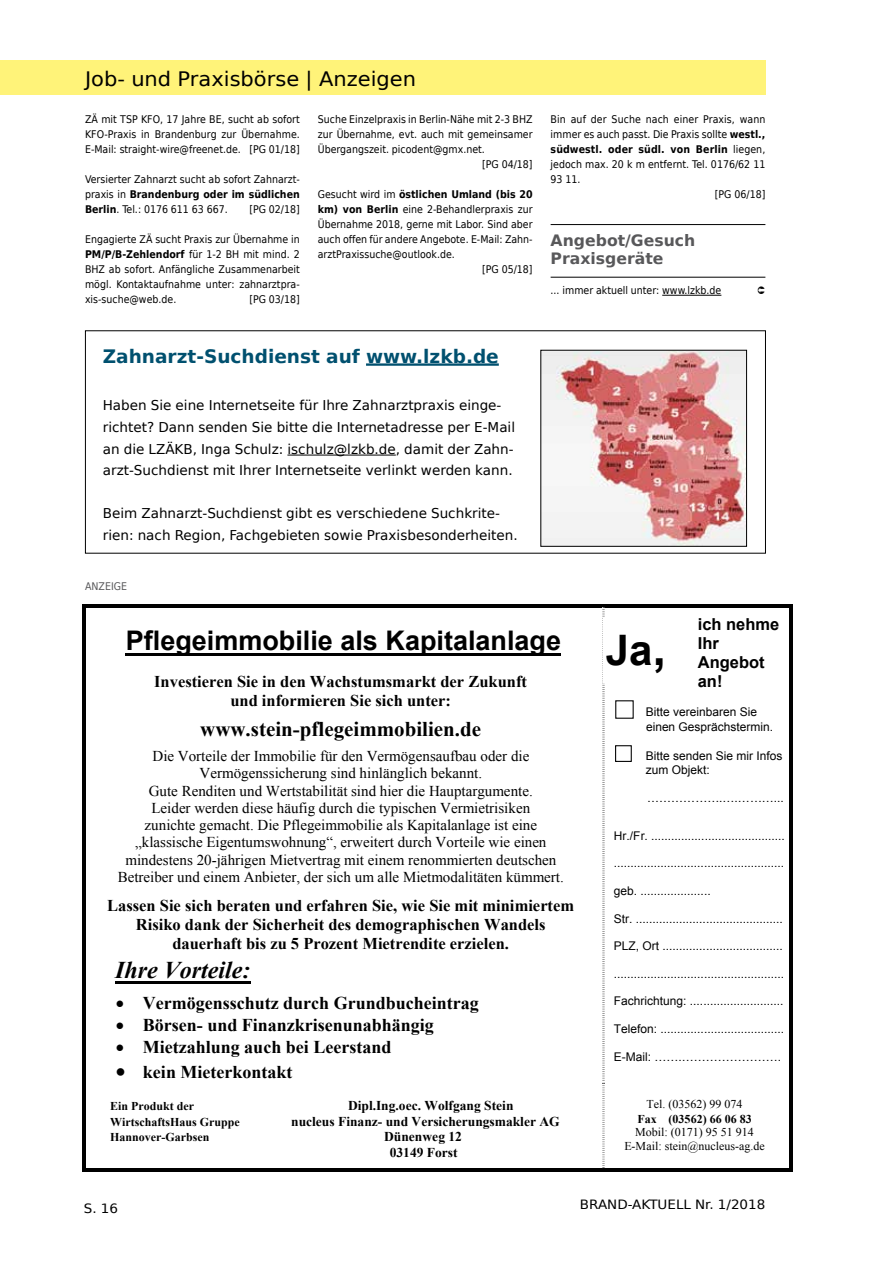
<style>
.page{position:relative;width:893px;height:1263px;background:#fff}
.page>*{position:absolute;margin:0;border:0;box-sizing:border-box;transform-origin:0 0}
.t1{font:700 42px "Arial";color:#000}
.t2{font:700 27px "Arial";color:#000}
.t3{font:italic 700 24px "Times New Roman";color:#000}
.t4{font:700 21px "Times New Roman";color:#000}
.t5{font:19.95px "Bitstream Vera Sans";color:#000;scale:1.05 1}
.t6{font:700 18.6px "Bitstream Vera Sans";color:#00506f}
.t7{font:700 18px "Times New Roman";color:#000}
.t8{font:700 16.5px/19px "Times New Roman";color:#000;text-align:center}
.t9{font:700 16.5px/18.9px "Arial";color:#000}
.t10{font:700 15.6px/18px "Bitstream Vera Sans";color:#58585a}
.t11{font:15px/17.2px "Times New Roman";color:#000;text-align:center}
.t12{font:13.5px/21.6px "Bitstream Vera Sans";color:#000}
.t13{font:700 13.5px/15.6px "Times New Roman";color:#000;text-align:center}
.t14{font:12.9px "Bitstream Vera Sans";color:#000;scale:1.05 1}
.t15{font:12px/15.1px "Arial";color:#000}
.t16{font:700 12px "Times New Roman";color:#000}
.t17{font:12px/13.8px "Times New Roman";color:#000;text-align:center}
.t18{font:10.5px/15px "Bitstream Vera Sans";color:#000;text-align:justify;scale:.9 1}
.t19{font:700 10.5px "Bitstream Vera Sans";letter-spacing:.01em;color:#000;scale:.9 1}
.t20{font:10.5px "Bitstream Vera Sans";color:#58585a;scale:.9 1}
.s1{font-weight:700}
.s2{font-weight:400}
.s3{font-size:48px}
</style>
<div class="page">
<div style="left:0;top:60px;width:765px;height:34px;background:#fff379"></div>
<hr style="left:551px;top:224px;width:214px;height:1px;background:#000">
<hr style="left:551px;top:277px;width:214px;height:1px;background:#000">
<hr style="left:662px;top:295px;width:59px;height:1px;background:#000">
<hr style="left:126px;top:653px;width:435px;height:3px;background:#000">
<hr style="left:115px;top:981px;width:136px;height:2px;background:#000">
<div style="left:615px;top:745px;width:17px;height:17px;border:1px solid #000"></div>
<hr style="left:82px;top:604px;width:521px;height:3px;background:#000">
<hr style="left:603px;top:604px;width:186px;height:3px;background:#000">
<svg style="left:789px;top:604px;width:4px;height:3px"></svg>
<hr style="left:82px;top:607px;width:3px;height:477px;background:#000">
<img style="left:601px;top:607px;width:5px;height:474px">
<hr style="left:789px;top:607px;width:4px;height:477px;background:#000">
<hr style="left:82px;top:1084px;width:3px;height:88px;background:#000">
<hr style="left:82px;top:1169px;width:14px;height:3px;background:#000">
<hr style="left:95px;top:1169px;width:508px;height:3px;background:#000">
<img style="left:601px;top:1082px;width:5px;height:87px">
<hr style="left:603px;top:1169px;width:186px;height:3px;background:#000">
<hr style="left:789px;top:1084px;width:4px;height:88px;background:#000">
<svg style="left:603px;top:617px;width:3px;height:66px"></svg>
<hr style="left:366px;top:363px;width:133px;height:3px;background:#00506f">
<hr style="left:287px;top:455px;width:109px;height:1px;background:#000">
<img style="left:542px;top:352px;width:203px;height:193px">
<div style="left:540px;top:350px;width:207px;height:197px;border:1px solid #000"></div>
<h3 class="t5" style="left:85px;top:68px;width:317px">Job- und Praxisbörse | Anzeigen</h3>
<p class="t18" style="left:85px;top:112px;width:240px">ZÄ mit TSP KFO, 17 Jahre BE, sucht ab sofort KFO-Praxis in Brandenburg zur Übernahme.<br>E-Mail: straight-wire@freenet.de. [PG 01/18]</p>
<p class="t18" style="left:85px;top:172px;width:240px">Versierter Zahnarzt sucht ab sofort Zahnarzt&shy;praxis in <span class="s1">Brandenburg oder im südlichen Berlin</span>. Tel.: 0176 611 63 667.</p>
<p class="t18" style="left:249px;top:202px;width:58px">[PG 02/18]</p>
<p class="t18" style="left:85px;top:232px;width:240px">Engagierte ZÄ sucht Praxis zur Übernahme in <span class="s1">PM/P/B-Zehlendorf</span> für 1-2 BH mit mind. 2<br>BHZ ab sofort. Anfängliche Zusammenarbeit mögl. Kontaktaufnahme unter: zahnarztpra&shy;xis-suche@web.de.</p>
<p class="t18" style="left:249px;top:292px;width:58px">[PG 03/18]</p>
<p class="t18" style="left:318px;top:112px;width:240px">Suche Einzelpraxis in Berlin-Nähe mit 2-3 BHZ</p>
<p class="t18" style="left:318px;top:127px;width:240px">zur Übernahme, evt. auch mit gemeinsamer</p>
<p class="t18" style="left:318px;top:142px;width:187px">Übergangszeit. picodent@gmx.net.</p>
<p class="t18" style="left:482px;top:157px;width:58px">[PG 04/18]</p>
<p class="t19" style="left:318px;top:188px;width:240px"><span class="s2">Gesucht wird im</span> östlichen Umland (bis 20</p>
<p class="t18" style="left:318px;top:202px;width:240px"><span class="s1">km) von Berlin</span> eine 2-Behandlerpraxis zur</p>
<p class="t18" style="left:318px;top:217px;width:240px">Übernahme 2018, gerne mit Labor. Sind aber</p>
<p class="t18" style="left:318px;top:232px;width:240px">auch offen für andere Angebote. E-Mail: Zahn-</p>
<p class="t18" style="left:318px;top:247px;width:154px">arztPraxissuche@outlook.de.</p>
<p class="t18" style="left:482px;top:262px;width:58px">[PG 05/18]</p>
<h3 class="t6" style="left:103px;top:345px;width:398px">Zahnarzt-Suchdienst auf www.lzkb.de</h3>
<p class="t12" style="left:103px;top:395px;width:414px">Haben Sie eine Internetseite für Ihre Zahnarztpraxis einge&shy;richtet? Dann senden Sie bitte die Internetadresse per E-Mail an die LZÄKB, Inga Schulz: ischulz@lzkb.de, damit der Zahn&shy;arzt-Suchdienst mit Ihrer Internetseite verlinkt werden kann.</p>
<p class="t12" style="left:103px;top:503px;width:416px">Beim Zahnarzt-Suchdienst gibt es verschiedene Suchkrite&shy;rien: nach Region, Fachgebieten sowie Praxisbesonderheiten.</p>
<p class="t20" style="left:85px;top:580px;width:48px">ANZEIGE</p>
<p class="t18" style="left:551px;top:112px;width:240px">Bin auf der Suche nach einer Praxis, wann</p>
<p class="t18" style="left:551px;top:127px;width:240px">immer es auch passt. Die Praxis sollte <span class="s1">westl.,</span></p>
<p class="t19" style="left:551px;top:143px;width:240px">südwestl. oder südl. von Berlin <span class="s2">liegen,</span></p>
<p class="t18" style="left:551px;top:157px;width:240px">jedoch max. 20 k m entfernt. Tel. 0176/62 11</p>
<p class="t18" style="left:551px;top:172px;width:35px">93 11.</p>
<p class="t18" style="left:715px;top:187px;width:58px">[PG 06/18]</p>
<h3 class="t10" style="left:551px;top:232px;width:146px">Angebot/Gesuch<br>Praxisgeräte</h3>
<p class="t18" style="left:551px;top:283px;width:191px">... immer aktuell unter: www.lzkb.de</p>
<h2 class="t2" style="left:126px;top:622px;width:437px">Pflegeimmobilie als Kapitalanlage</h2>
<h3 class="t8" style="left:154px;top:671px;width:374px">Investieren Sie in den Wachstumsmarkt der Zukunft und informieren Sie sich unter:</h3>
<h3 class="t4" style="left:200px;top:714px;width:282px">www.stein-pflegeimmobilien.de</h3>
<p class="t11" style="left:118px;top:747px;width:448px">Die Vorteile der Immobilie für den Vermögensaufbau oder die Vermögenssicherung sind hinlänglich bekannt.<br>Gute Renditen und Wertstabilität sind hier die Hauptargumente.<br>Leider werden diese häufig durch die typischen Vermietrisiken<br>zunichte gemacht. Die Pflegeimmobilie als Kapitalanlage ist eine „klassische Eigentumswohnung“, erweitert durch Vorteile wie einen mindestens 20-jährigen Mietvertrag mit einem renommierten deutschen Betreiber und einem Anbieter, der sich um alle Mietmodalitäten kümmert.</p>
<h3 class="t8" style="left:107px;top:895px;width:468px">Lassen Sie sich beraten und erfahren Sie, wie Sie mit minimiertem<br>Risiko dank der Sicherheit des demographischen Wandels dauerhaft bis zu 5 Prozent Mietrendite erzielen.</h3>
<h3 class="t3" style="left:115px;top:953px;width:137px">Ihre Vorteile:</h3>
<h3 class="t7" style="left:116px;top:990px;width:364px">• Vermögensschutz durch Grundbucheintrag</h3>
<h3 class="t7" style="left:116px;top:1012px;width:320px">• Börsen- und Finanzkrisenunabhängig</h3>
<h3 class="t7" style="left:116px;top:1034px;width:277px">• Mietzahlung auch bei Leerstand</h3>
<h3 class="t7" style="left:116px;top:1059px;width:178px">• kein Mieterkontakt</h3>
<p class="t16" style="left:110px;top:1098px;width:85px">Ein Produkt der</p>
<p class="t13" style="left:348px;top:1097px;width:167px">Dipl.Ing.oec. Wolfgang Stein</p>
<p class="t16" style="left:110px;top:1113px;width:131px">WirtschaftsHaus Gruppe</p>
<p class="t13" style="left:291px;top:1113px;width:270px">nucleus Finanz- und Versicherungsmakler AG</p>
<p class="t16" style="left:110px;top:1129px;width:101px">Hannover-Garbsen</p>
<p class="t13" style="left:384px;top:1128px;width:79px">Dünenweg 12<br>03149 Forst</p>
<h3 class="t9" style="left:698px;top:615px;width:83px">ich nehme<br>Ihr<br>Angebot an!</h3>
<p class="t15" style="left:646px;top:704px;width:129px">Bitte vereinbaren Sie einen Gesprächstermin.</p>
<p class="t15" style="left:646px;top:748px;width:138px;line-height:14.7px">Bitte senden Sie mir Infos zum Objekt:</p>
<p class="t15" style="left:647px;top:790px;width:138px">……………….….………...</p>
<p class="t15" style="left:614px;top:828px;width:172px">Hr./Fr. ........................................</p>
<p class="t15" style="left:614px;top:856px;width:172px">...................................................</p>
<p class="t15" style="left:614px;top:883px;width:98px">geb. .....................</p>
<p class="t15" style="left:614px;top:911px;width:170px">Str. ............................................</p>
<p class="t15" style="left:614px;top:938px;width:170px">PLZ, Ort ....................................</p>
<p class="t15" style="left:614px;top:966px;width:172px">...................................................</p>
<p class="t15" style="left:614px;top:994px;width:171px">Fachrichtung: ............................</p>
<p class="t15" style="left:614px;top:1021px;width:171px">Telefon: .....................................</p>
<p class="t15" style="left:614px;top:1049px;width:169px">E-Mail: …….…………………….</p>
<h1 class="t1" style="left:606px;top:622px;width:62px">Ja<span class="s3">,</span></h1>
<p class="t17" style="left:646px;top:1097px;width:98px">Tel. (03562) 99 074</p>
<p class="t16" style="left:637px;top:1110px;width:116px">Fax (03562) 66 06 83</p>
<p class="t17" style="left:624px;top:1125px;width:142px">Mobil: (0171) 95 51 914<br>E-Mail: stein@nucleus-ag.de</p>
<p class="t14" style="left:84px;top:1201px;width:34px">S. 16</p>
<p class="t14" style="left:580px;top:1197px;width:178px">BRAND-AKTUELL Nr. 1/2018</p>
</div>
